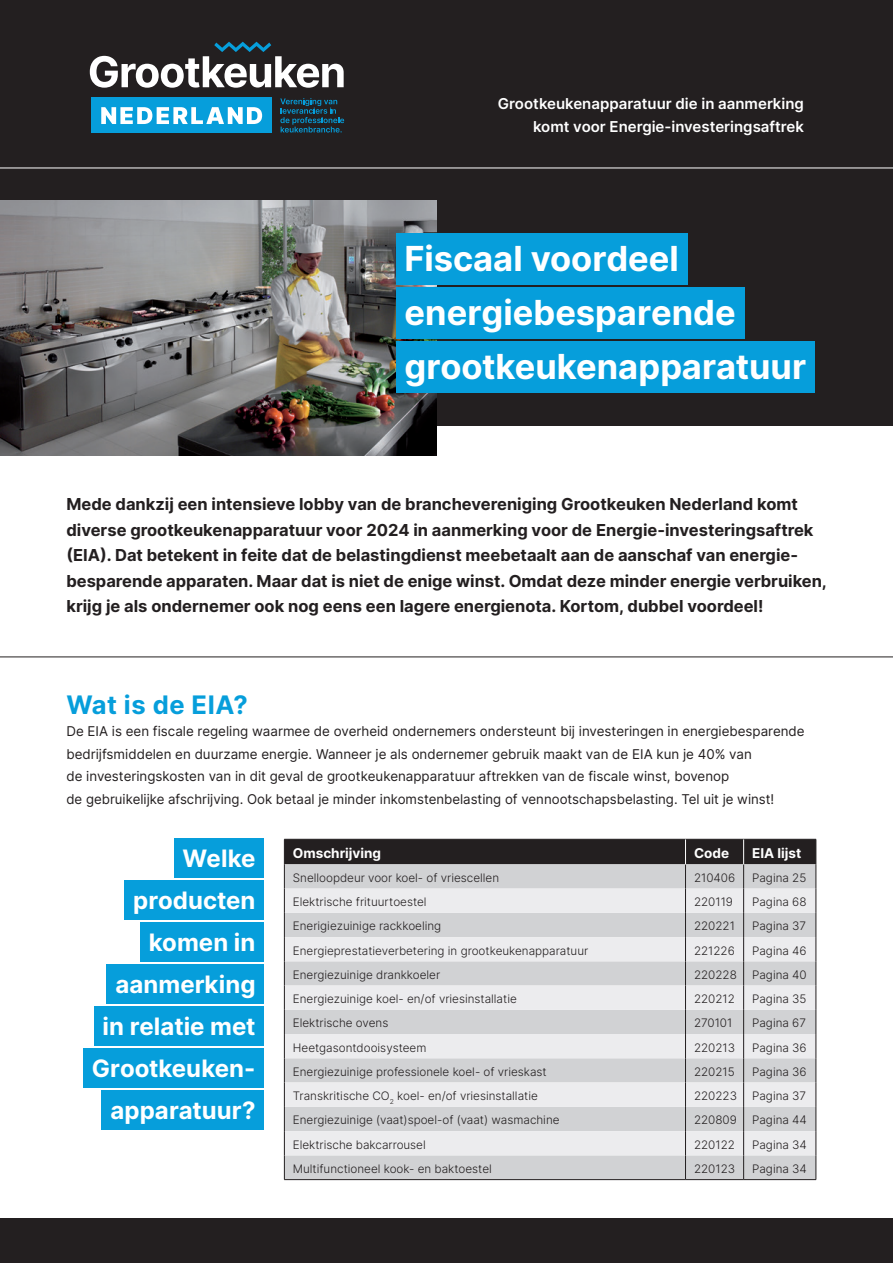
<style>
.page{position:relative;width:893px;height:1263px;background:#fff}
.page>*{position:absolute;margin:0;border:0;box-sizing:border-box;transform-origin:0 0}
.Kopje_wit_-_bold_10_pt{font:700 34.5px "Inter";color:#fff}
.Kop_33pt{font:700 25.5px "Inter";letter-spacing:.02em;color:#069edb}
.Kopje_wit_-_bold_10_pt-2{font:700 24px "Inter";color:#fff}
.Bodytekst_9pt{font:700 16.5px/25.5px "Inter";color:#231f20}
.Kop_33pt-2{font:600 15px/22.5px "Inter";color:#fff;text-align:right}
.Bodytekst_9pt-2{font:13.5px/22.5px "Inter";color:#231f20}
.Bodytekst_9pt-3{font:700 13.5px "Inter";color:#fff}
.Bodytekst_9pt-4{font:300 11.7px "Inter";color:#231f20}
</style>
<div class="page">
<div style="left:0;top:1218px;width:893px;height:45px;background:#231f20"></div>
<div style="left:0;top:0;width:893px;height:425px;background:#231f20"></div>
<hr style="left:284px;top:1179px;width:401px;height:1px;background:#231f20">
<hr style="left:685px;top:1179px;width:59px;height:1px;background:#231f20">
<hr style="left:744px;top:1179px;width:72px;height:1px;background:#231f20">
<svg style="left:284px;top:839px;width:533px;height:340px;background:#ceced0"></svg>
<div style="left:174px;top:839px;width:90px;height:39px;background:#069edb"></div>
<div style="left:125px;top:881px;width:139px;height:39px;background:#069edb"></div>
<div style="left:140px;top:923px;width:124px;height:39px;background:#069edb"></div>
<div style="left:107px;top:965px;width:157px;height:39px;background:#069edb"></div>
<div style="left:94px;top:1007px;width:170px;height:39px;background:#069edb"></div>
<div style="left:83px;top:1049px;width:181px;height:39px;background:#069edb"></div>
<div style="left:102px;top:1091px;width:162px;height:39px;background:#069edb"></div>
<svg style="left:90px;top:42px;width:254px;height:46px"></svg>
<div style="left:91px;top:98px;width:180px;height:35px;background:#069edb"></div>
<svg style="left:101px;top:107px;width:161px;height:17px"></svg>
<svg style="left:280px;top:98px;width:64px;height:35px"></svg>
<img style="left:0;top:201px;width:437px;height:254px">
<div style="left:396px;top:233px;width:291px;height:52px;background:#069edb"></div>
<div style="left:396px;top:287px;width:348px;height:52px;background:#069edb"></div>
<div style="left:396px;top:341px;width:419px;height:52px;background:#069edb"></div>
<hr style="left:0;top:168px;width:893px;height:1px;background:#fff">
<hr style="left:0;top:657px;width:893px;height:1px;background:#231f20">
<p class="Kop_33pt-2" style="left:498px;top:92px;width:307px">Grootkeukenapparatuur die in aanmerking komt voor Energie-investeringsaftrek</p>
<p class="Kopje_wit_-_bold_10_pt" style="left:405px;top:233px;width:276px">Fiscaal voordeel</p>
<p class="Kopje_wit_-_bold_10_pt" style="left:405px;top:287px;width:333px">energiebesparende</p>
<p class="Kopje_wit_-_bold_10_pt" style="left:405px;top:341px;width:403px">grootkeukenapparatuur</p>
<p class="Bodytekst_9pt" style="left:66px;top:491px;width:762px">Mede dankzij een intensieve lobby van de branchevereniging Grootkeuken Nederland komt diverse grootkeukenapparatuur voor 2024 in aanmerking voor de Energie-investeringsaftrek (EIA). Dat betekent in feite dat de belastingdienst meebetaalt aan de aanschaf van energie&shy;besparende apparaten. Maar dat is niet de enige winst. Omdat deze minder energie verbruiken, krijg je als ondernemer ook nog eens een lagere energienota. Kortom, dubbel voordeel!</p>
<p class="Kop_33pt" style="left:66px;top:686px;width:183px">Wat is de EIA?</p>
<p class="Bodytekst_9pt-2" style="left:66px;top:720px;width:740px">De EIA is een fiscale regeling waarmee de overheid ondernemers ondersteunt bij investeringen in energiebesparende bedrijfsmiddelen en duurzame energie. Wanneer je als ondernemer gebruik maakt van de EIA kun je 40% van<br>de investeringskosten van in dit geval de grootkeukenapparatuur aftrekken van de fiscale winst, bovenop<br>de gebruikelijke afschrijving. Ook betaal je minder inkomstenbelasting of vennootschapsbelasting. Tel uit je winst!</p>
<p class="Kopje_wit_-_bold_10_pt-2" style="left:183px;top:840px;width:74px">Welke</p>
<p class="Kopje_wit_-_bold_10_pt-2" style="left:133px;top:882px;width:124px">producten</p>
<p class="Kopje_wit_-_bold_10_pt-2" style="left:149px;top:924px;width:108px">komen in</p>
<p class="Kopje_wit_-_bold_10_pt-2" style="left:115px;top:966px;width:142px">aanmerking</p>
<p class="Kopje_wit_-_bold_10_pt-2" style="left:103px;top:1008px;width:154px">in relatie met</p>
<p class="Kopje_wit_-_bold_10_pt-2" style="left:92px;top:1050px;width:165px">Grootkeuken-</p>
<p class="Kopje_wit_-_bold_10_pt-2" style="left:110px;top:1092px;width:147px">apparatuur?</p>
<p class="Bodytekst_9pt-3" style="left:293px;top:844px;width:90px">Omschrijving</p>
<p class="Bodytekst_9pt-3" style="left:694px;top:844px;width:37px">Code</p>
<p class="Bodytekst_9pt-3" style="left:752px;top:844px;width:51px">EIA lijst</p>
<p class="Bodytekst_9pt-4" style="left:293px;top:869px;width:208px">Snelloopdeur voor koel- of vriescellen</p>
<p class="Bodytekst_9pt-4" style="left:694px;top:869px;width:43px">210406</p>
<p class="Bodytekst_9pt-4" style="left:752px;top:869px;width:56px">Pagina 25</p>
<p class="Bodytekst_9pt-4" style="left:293px;top:893px;width:135px">Elektrische frituurtoestel</p>
<p class="Bodytekst_9pt-4" style="left:694px;top:893px;width:41px">220119</p>
<p class="Bodytekst_9pt-4" style="left:752px;top:893px;width:56px">Pagina 68</p>
<p class="Bodytekst_9pt-4" style="left:293px;top:918px;width:150px">Enerigiezuinige rackkoeling</p>
<p class="Bodytekst_9pt-4" style="left:694px;top:918px;width:42px">220221</p>
<p class="Bodytekst_9pt-4" style="left:752px;top:918px;width:56px">Pagina 37</p>
<p class="Bodytekst_9pt-4" style="left:293px;top:942px;width:297px">Energieprestatieverbetering in grootkeukenapparatuur</p>
<p class="Bodytekst_9pt-4" style="left:694px;top:942px;width:42px">221226</p>
<p class="Bodytekst_9pt-4" style="left:752px;top:942px;width:56px">Pagina 46</p>
<p class="Bodytekst_9pt-4" style="left:293px;top:966px;width:149px">Energiezuinige drankkoeler</p>
<p class="Bodytekst_9pt-4" style="left:694px;top:966px;width:44px">220228</p>
<p class="Bodytekst_9pt-4" style="left:752px;top:966px;width:56px">Pagina 40</p>
<p class="Bodytekst_9pt-4" style="left:293px;top:990px;width:225px">Energiezuinige koel- en/of vriesinstallatie</p>
<p class="Bodytekst_9pt-4" style="left:694px;top:990px;width:42px">220212</p>
<p class="Bodytekst_9pt-4" style="left:752px;top:990px;width:56px">Pagina 35</p>
<p class="Bodytekst_9pt-4" style="left:293px;top:1014px;width:97px">Elektrische ovens</p>
<p class="Bodytekst_9pt-4" style="left:694px;top:1014px;width:40px">270101</p>
<p class="Bodytekst_9pt-4" style="left:752px;top:1014px;width:55px">Pagina 67</p>
<p class="Bodytekst_9pt-4" style="left:293px;top:1039px;width:135px">Heetgasontdooisysteem</p>
<p class="Bodytekst_9pt-4" style="left:694px;top:1039px;width:43px">220213</p>
<p class="Bodytekst_9pt-4" style="left:752px;top:1039px;width:56px">Pagina 36</p>
<p class="Bodytekst_9pt-4" style="left:293px;top:1063px;width:255px">Energiezuinige professionele koel- of vrieskast</p>
<p class="Bodytekst_9pt-4" style="left:694px;top:1063px;width:42px">220215</p>
<p class="Bodytekst_9pt-4" style="left:752px;top:1063px;width:56px">Pagina 36</p>
<p class="Bodytekst_9pt-4" style="left:293px;top:1087px;width:246px">Transkritische CO<sub>2</sub> koel- en/of vriesinstallatie</p>
<p class="Bodytekst_9pt-4" style="left:694px;top:1087px;width:45px">220223</p>
<p class="Bodytekst_9pt-4" style="left:752px;top:1087px;width:56px">Pagina 37</p>
<p class="Bodytekst_9pt-4" style="left:293px;top:1112px;width:268px">Energiezuinige (vaat)spoel-of (vaat) wasmachine</p>
<p class="Bodytekst_9pt-4" style="left:694px;top:1112px;width:44px">220809</p>
<p class="Bodytekst_9pt-4" style="left:752px;top:1112px;width:56px">Pagina 44</p>
<p class="Bodytekst_9pt-4" style="left:293px;top:1136px;width:134px">Elektrische bakcarrousel</p>
<p class="Bodytekst_9pt-4" style="left:694px;top:1136px;width:42px">220122</p>
<p class="Bodytekst_9pt-4" style="left:752px;top:1136px;width:56px">Pagina 34</p>
<p class="Bodytekst_9pt-4" style="left:293px;top:1160px;width:201px">Multifunctioneel kook- en baktoestel</p>
<p class="Bodytekst_9pt-4" style="left:694px;top:1160px;width:43px">220123</p>
<p class="Bodytekst_9pt-4" style="left:752px;top:1160px;width:56px">Pagina 34</p>
</div>
